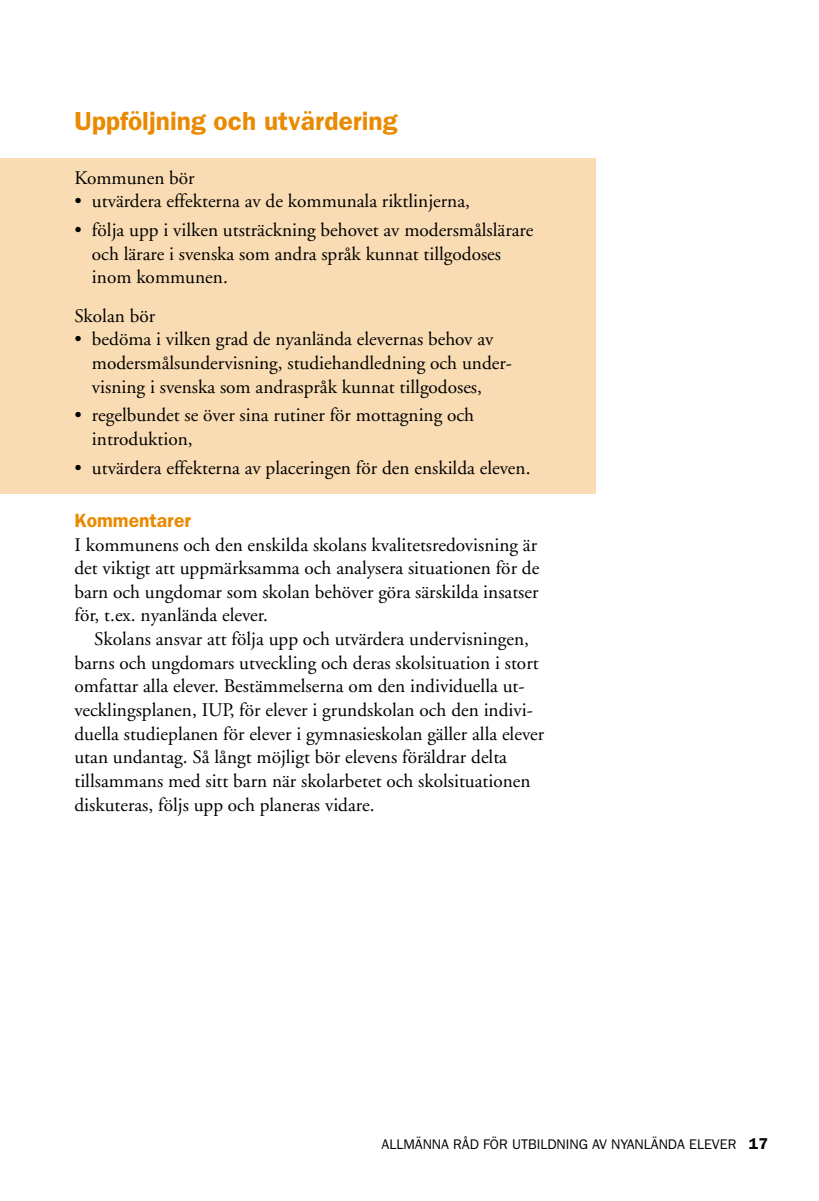
<style>
.page{position:relative;width:819px;height:1201px;background:#fff}
.page>*{position:absolute;margin:0;border:0;box-sizing:border-box;transform-origin:0 0}
.t1{font:600 26.25px "Franklin Gothic";color:#ea8a00}
.t2{font:19.25px/23.6px "Adobe Garamond";color:#000}
.t3{font:600 19.25px "Franklin Gothic";color:#ea8a00}
.t4{font:14px "Franklin Gothic";color:#000}
.s1{font-weight:600;font-size:15.75px}
</style>
<div class="page">
<div style="left:0;top:159px;width:595px;height:335px;background:#f9dcb3"></div>
<h1 class="t1" style="left:74px;top:106px;width:324px">Uppföljning och utvärdering</h1>
<p class="t2" style="left:74px;top:166px;width:122px">Kommunen bör</p>
<p class="t2" style="left:74px;top:190px;width:397px">• utvärdera effekterna av de kommunala riktlinjerna,</p>
<p class="t2" style="left:92px;top:219px;width:443px;text-indent:-17px">• följa upp i vilken utsträckning behovet av modersmålslärare och lärare i svenska som andra språk kunnat tillgodoses inom kommunen.</p>
<p class="t2" style="left:74px;top:304px;width:82px">Skolan bör</p>
<p class="t2" style="left:92px;top:328px;width:420px;text-indent:-17px">• bedöma i vilken grad de nyanlända elevernas behov av modersmålsundervisning, studiehandledning och under&shy;visning i svenska som andraspråk kunnat tillgodoses,</p>
<p class="t2" style="left:92px;top:404px;width:383px;text-indent:-17px">• regelbundet se över sina rutiner för mottagning och introduktion,</p>
<p class="t2" style="left:74px;top:456px;width:457px">• utvärdera effekterna av placeringen för den enskilda eleven.</p>
<p class="t3" style="left:74px;top:509px;width:118px">Kommentarer</p>
<p class="t2" style="left:74px;top:533px;width:466px;text-align:justify">I kommunens och den enskilda skolans kvalitetsredovisning är det viktigt att uppmärksamma och analysera situationen för de barn och ungdomar som skolan behöver göra särskilda insatser för, t.ex. nyanlända elever.</p>
<p class="t2" style="left:74px;top:627px;width:471px;text-indent:20px">Skolans ansvar att följa upp och utvärdera undervisningen, barns och ungdomars utveckling och deras skolsituation i stort omfattar alla elever. Bestämmelserna om den individuella ut&shy;vecklingsplanen, IUP, för elever i grundskolan och den indivi&shy;duella studieplanen för elever i gymnasieskolan gäller alla elever utan undantag. Så långt möjligt bör elevens föräldrar delta tillsammans med sitt barn när skolarbetet och skolsituationen diskuteras, följs upp och planeras vidare.</p>
<p class="t4" style="left:381px;top:1136px;width:388px">ALLMÄNNA RÅD FÖR UTBILDNING AV NYANLÄNDA ELEVER <span class="s1">17</span></p>
</div>
